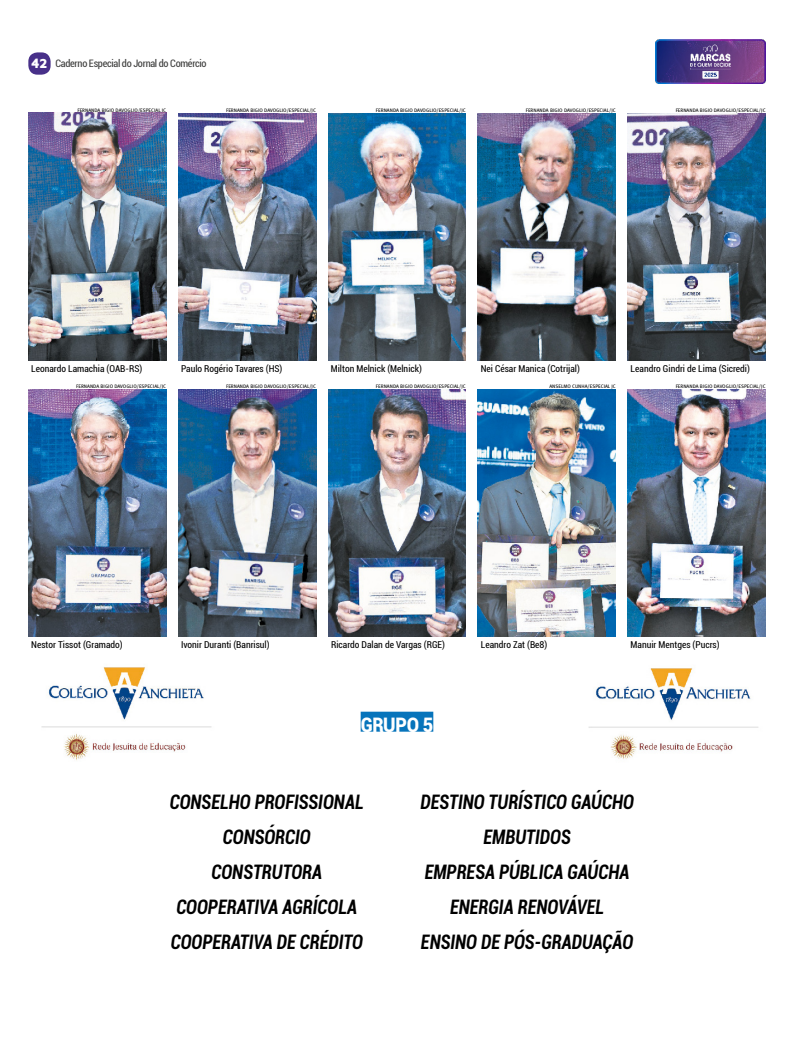
<style>
.page{position:relative;width:794px;height:1063px;background:#fff}
.page>*{position:absolute;margin:0;border:0;box-sizing:border-box;transform-origin:0 0}
.Linha_de_Apoio{font:italic 700 condensed 20px "Roboto";color:#000;scale:.9 1}
.CARTOLA{font:900 20px "Roboto";letter-spacing:-.015em;color:#fff;scale:.9 1}
.t1{font:condensed 10.3px "Roboto";letter-spacing:-.03em;color:#3c3c3b}
.Legenda{font:condensed 9.5px "Roboto";color:#000}
.Crédito{font:5px "Meta Book Caps";color:#000}
.s1{font-family:"Maven Pro";font-weight:900;font-stretch:normal;font-size:13.9px;color:#fff}
</style>
<div class="page">
<div style="left:28px;top:52px;width:23px;height:23px;background:#483089;border-radius:9px"></div>
<img style="left:656px;top:40px;width:109px;height:44px">
<div style="left:361px;top:712px;width:72px;height:20px;background:#0774bb"></div>
<img style="left:178px;top:113px;width:138px;height:247px">
<img style="left:328px;top:113px;width:138px;height:247px">
<img style="left:478px;top:113px;width:138px;height:247px">
<img style="left:628px;top:113px;width:137px;height:247px">
<img style="left:28px;top:389px;width:138px;height:247px">
<img style="left:328px;top:389px;width:138px;height:247px">
<img style="left:178px;top:389px;width:138px;height:247px">
<img style="left:478px;top:390px;width:138px;height:246px">
<img style="left:28px;top:113px;width:138px;height:247px">
<img style="left:628px;top:390px;width:137px;height:246px">
<img style="left:588px;top:668px;width:171px;height:91px">
<img style="left:41px;top:667px;width:171px;height:94px">
<p class="t1" style="left:31px;top:56px;width:177px"><span class="s1">42</span> Caderno Especial do Jornal do Comércio</p>
<p class="Crédito" style="left:77px;top:107px;width:90px">FERNANDA BIGIO DAVOGLIO/ESPECIAL JC</p>
<p class="Crédito" style="left:226px;top:108px;width:91px">FERNANDA BIGIO DAVOGLIO/ESPECIAL/JC</p>
<p class="Crédito" style="left:376px;top:108px;width:91px">FERNANDA BIGIO DAVOGLIO/ESPECIAL/JC</p>
<p class="Crédito" style="left:526px;top:108px;width:91px">FERNANDA BIGIO DAVOGLIO/ESPECIAL/JC</p>
<p class="Crédito" style="left:675px;top:108px;width:91px">FERNANDA BIGIO DAVOGLIO/ESPECIAL/JC</p>
<p class="Legenda" style="left:31px;top:362px;width:113px">Leonardo Lamachia (OAB-RS)</p>
<p class="Crédito" style="left:76px;top:384px;width:91px">FERNANDA BIGIO DAVOGLIO/ESPECIAL/JC</p>
<p class="Legenda" style="left:181px;top:362px;width:103px">Paulo Rogério Tavares (HS)</p>
<p class="Crédito" style="left:226px;top:384px;width:91px">FERNANDA BIGIO DAVOGLIO/ESPECIAL/JC</p>
<p class="Legenda" style="left:331px;top:362px;width:93px">Milton Melnick (Melnick)</p>
<p class="Crédito" style="left:376px;top:384px;width:91px">FERNANDA BIGIO DAVOGLIO/ESPECIAL/JC</p>
<p class="Legenda" style="left:481px;top:362px;width:101px">Nei César Manica (Cotrijal)</p>
<p class="Crédito" style="left:549px;top:384px;width:68px">ANSELMO CUNHA/ESPECIAL JC</p>
<p class="Legenda" style="left:630px;top:362px;width:121px">Leandro Gindri de Lima (Sicredi)</p>
<p class="Crédito" style="left:675px;top:384px;width:91px">FERNANDA BIGIO DAVOGLIO/ESPECIAL/JC</p>
<p class="Legenda" style="left:31px;top:638px;width:93px">Nestor Tissot (Gramado)</p>
<p class="Legenda" style="left:181px;top:638px;width:90px">Ivonir Duranti (Banrisul)</p>
<p class="Legenda" style="left:331px;top:638px;width:115px">Ricardo Dalan de Vargas (RGE)</p>
<p class="CARTOLA" style="left:361px;top:710px;width:82px">GRUPO 5</p>
<p class="Legenda" style="left:481px;top:638px;width:68px">Leandro Zat (Be8)</p>
<p class="Legenda" style="left:630px;top:638px;width:90px">Manuir Mentges (Pucrs)</p>
<p class="Linha_de_Apoio" style="left:170px;top:787px;width:217px">CONSELHO PROFISSIONAL</p>
<p class="Linha_de_Apoio" style="left:223px;top:822px;width:99px">CONSÓRCIO</p>
<p class="Linha_de_Apoio" style="left:211px;top:858px;width:124px">CONSTRUTORA</p>
<p class="Linha_de_Apoio" style="left:176px;top:893px;width:202px">COOPERATIVA AGRÍCOLA</p>
<p class="Linha_de_Apoio" style="left:171px;top:928px;width:215px">COOPERATIVA DE CRÉDITO</p>
<p class="Linha_de_Apoio" style="left:420px;top:787px;width:239px">DESTINO TURÍSTICO GAÚCHO</p>
<p class="Linha_de_Apoio" style="left:483px;top:822px;width:98px">EMBUTIDOS</p>
<p class="Linha_de_Apoio" style="left:425px;top:858px;width:229px">EMPRESA PÚBLICA GAÚCHA</p>
<p class="Linha_de_Apoio" style="left:450px;top:893px;width:173px">ENERGIA RENOVÁVEL</p>
<p class="Linha_de_Apoio" style="left:421px;top:928px;width:237px">ENSINO DE PÓS-GRADUAÇÃO</p>
</div>
